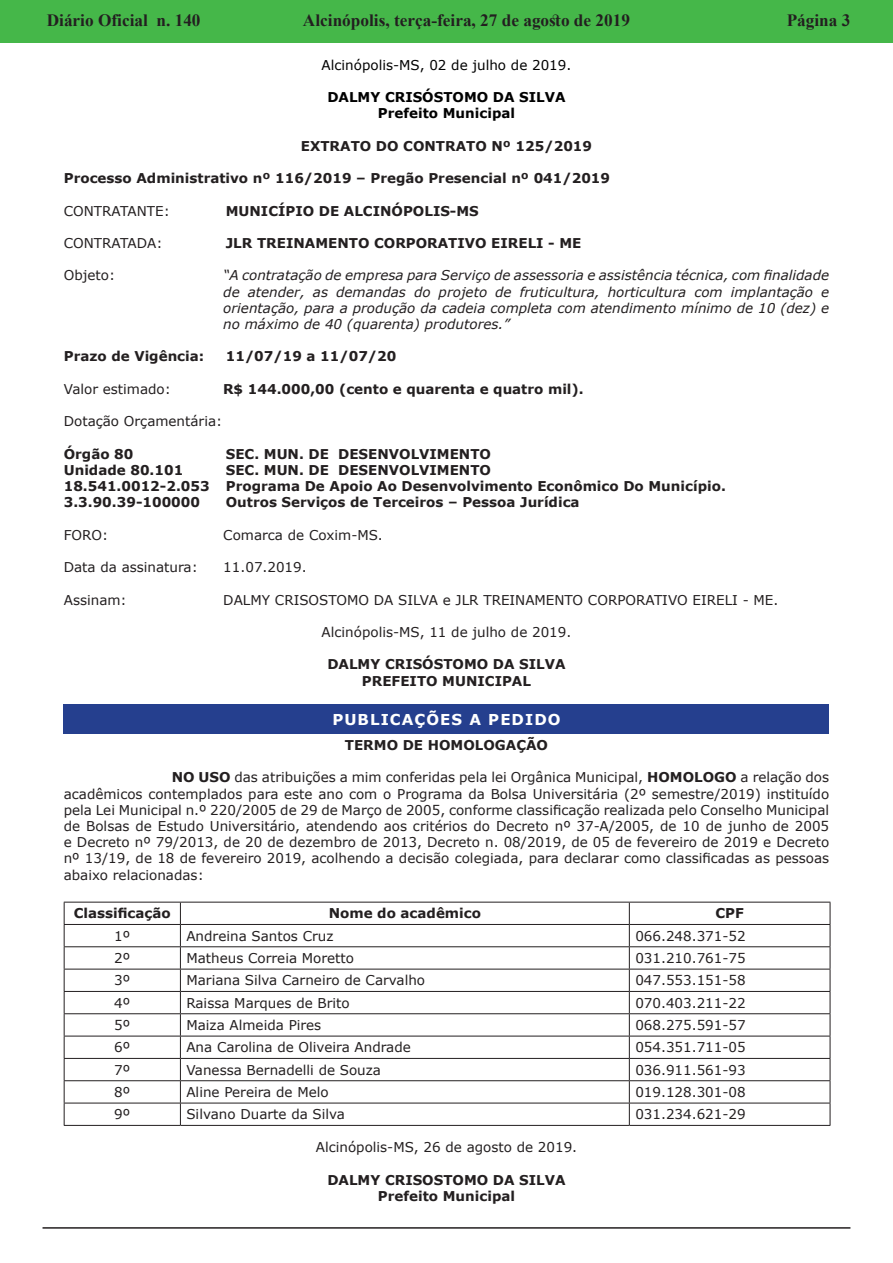
<style>
.page{position:relative;width:893px;height:1263px;background:#fff}
.page>*{position:absolute;margin:0;border:0;box-sizing:border-box;transform-origin:0 0}
.t1{font:700 17.25px "Times New Roman";color:#231f20}
.t2{font:700 15px "Verdana";letter-spacing:.07em;color:#fff}
.Body_Text_Indent{font:13.5px/16.2px "Verdana";color:#231f20;text-align:justify}
.Heading_3{font:700 13.5px "Verdana";color:#231f20}
.t3{font:italic 13.5px/16.2px "Verdana";color:#231f20;text-align:justify}
.t4{font:700 13.5px "Verdana";color:#000}
.t5{font:13.5px "Verdana";color:#000}
.s1{font-weight:700}
</style>
<div class="page">
<div style="left:0;top:0;width:893px;height:43px;background:#45b749"></div>
<hr style="left:43px;top:1227px;width:807px;height:2px;background:#231f20">
<div style="left:64px;top:704px;width:765px;height:30px;background:#253f8e"></div>
<hr style="left:64px;top:902px;width:116px;height:1px;background:#231f20">
<hr style="left:180px;top:902px;width:449px;height:1px;background:#231f20">
<hr style="left:629px;top:902px;width:201px;height:1px;background:#231f20">
<hr style="left:64px;top:924px;width:116px;height:1px;background:#231f20">
<hr style="left:180px;top:924px;width:449px;height:1px;background:#231f20">
<hr style="left:629px;top:924px;width:201px;height:1px;background:#231f20">
<hr style="left:64px;top:946px;width:116px;height:1px;background:#231f20">
<hr style="left:180px;top:946px;width:449px;height:1px;background:#231f20">
<hr style="left:629px;top:946px;width:201px;height:1px;background:#231f20">
<hr style="left:64px;top:969px;width:116px;height:1px;background:#231f20">
<hr style="left:180px;top:969px;width:449px;height:1px;background:#231f20">
<hr style="left:629px;top:969px;width:201px;height:1px;background:#231f20">
<hr style="left:64px;top:991px;width:116px;height:1px;background:#231f20">
<hr style="left:180px;top:991px;width:449px;height:1px;background:#231f20">
<hr style="left:629px;top:991px;width:201px;height:1px;background:#231f20">
<hr style="left:64px;top:1013px;width:116px;height:1px;background:#231f20">
<hr style="left:180px;top:1013px;width:449px;height:1px;background:#231f20">
<hr style="left:629px;top:1013px;width:201px;height:1px;background:#231f20">
<hr style="left:64px;top:1036px;width:116px;height:1px;background:#231f20">
<hr style="left:180px;top:1036px;width:449px;height:1px;background:#231f20">
<hr style="left:629px;top:1036px;width:201px;height:1px;background:#231f20">
<hr style="left:64px;top:1058px;width:116px;height:1px;background:#231f20">
<hr style="left:180px;top:1058px;width:449px;height:1px;background:#231f20">
<hr style="left:629px;top:1058px;width:201px;height:1px;background:#231f20">
<hr style="left:64px;top:1080px;width:116px;height:1px;background:#231f20">
<hr style="left:180px;top:1080px;width:449px;height:1px;background:#231f20">
<hr style="left:629px;top:1080px;width:201px;height:1px;background:#231f20">
<hr style="left:64px;top:1103px;width:116px;height:1px;background:#231f20">
<hr style="left:180px;top:1103px;width:449px;height:1px;background:#231f20">
<hr style="left:629px;top:1103px;width:201px;height:1px;background:#231f20">
<hr style="left:64px;top:1125px;width:116px;height:1px;background:#231f20">
<hr style="left:180px;top:1125px;width:449px;height:1px;background:#231f20">
<hr style="left:629px;top:1125px;width:201px;height:1px;background:#231f20">
<svg style="left:64px;top:902px;width:1px;height:223px"></svg>
<svg style="left:180px;top:902px;width:1px;height:223px"></svg>
<svg style="left:629px;top:902px;width:1px;height:223px"></svg>
<svg style="left:830px;top:902px;width:1px;height:223px"></svg>
<p class="t1" style="left:47px;top:7px;width:155px">Diário Oficial n. 140</p>
<p class="t1" style="left:303px;top:7px;width:329px">Alcinópolis, terça-feira, 27 de agosto de 2019</p>
<p class="t1" style="left:787px;top:7px;width:65px">Página 3</p>
<p class="t5" style="left:322px;top:56px;width:251px">Alcinópolis-MS, 02 de julho de 2019.</p>
<p class="t4" style="left:327px;top:88px;width:240px">DALMY CRISÓSTOMO DA SILVA</p>
<p class="t4" style="left:378px;top:104px;width:139px">Prefeito Municipal</p>
<p class="Heading_3" style="left:301px;top:136px;width:293px">EXTRATO DO CONTRATO Nº 125/2019</p>
<p class="Heading_3" style="left:64px;top:169px;width:548px">Processo Administrativo nº 116/2019 – Pregão Presencial nº 041/2019</p>
<p class="Body_Text_Indent" style="left:64px;top:203px;width:108px">CONTRATANTE:</p>
<p class="Heading_3" style="left:226px;top:201px;width:255px">MUNICÍPIO DE ALCINÓPOLIS-MS</p>
<p class="Body_Text_Indent" style="left:64px;top:235px;width:100px">CONTRATADA:</p>
<p class="Heading_3" style="left:226px;top:234px;width:357px">JLR TREINAMENTO CORPORATIVO EIRELI - ME</p>
<p class="Body_Text_Indent" style="left:64px;top:267px;width:53px">Objeto:</p>
<p class="t3" style="left:223px;top:267px;width:607px">“A contratação de empresa para Serviço de assessoria e assistência técnica, com finalidade de atender, as demandas do projeto de fruticultura, horticultura com implantação e orientação, para a produção da cadeia completa com atendimento mínimo de 10 (dez) e no máximo de 40 (quarenta) produtores.”</p>
<p class="Heading_3" style="left:64px;top:347px;width:142px">Prazo de Vigência:</p>
<p class="Heading_3" style="left:226px;top:347px;width:172px">11/07/19 a 11/07/20</p>
<p class="Body_Text_Indent" style="left:64px;top:381px;width:109px">Valor estimado:</p>
<p class="Heading_3" style="left:223px;top:379px;width:362px">R$ 144.000,00 (cento e quarenta e quatro mil).</p>
<p class="Body_Text_Indent" style="left:64px;top:413px;width:160px">Dotação Orçamentária:</p>
<p class="Heading_3" style="left:64px;top:444px;width:71px">Órgão 80</p>
<p class="Heading_3" style="left:226px;top:444px;width:267px">SEC. MUN. DE DESENVOLVIMENTO</p>
<p class="Heading_3" style="left:64px;top:460px;width:121px">Unidade 80.101</p>
<p class="Heading_3" style="left:226px;top:460px;width:267px">SEC. MUN. DE DESENVOLVIMENTO</p>
<p class="Heading_3" style="left:64px;top:477px;width:664px">18.541.0012-2.053 Programa De Apoio Ao Desenvolvimento Econômico Do Município.</p>
<p class="Heading_3" style="left:64px;top:493px;width:138px">3.3.90.39-100000</p>
<p class="Heading_3" style="left:226px;top:493px;width:355px">Outros Serviços de Terceiros – Pessoa Jurídica</p>
<p class="Body_Text_Indent" style="left:64px;top:527px;width:46px">FORO:</p>
<p class="Body_Text_Indent" style="left:223px;top:527px;width:161px">Comarca de Coxim-MS.</p>
<p class="Body_Text_Indent" style="left:64px;top:559px;width:136px">Data da assinatura:</p>
<p class="Body_Text_Indent" style="left:223px;top:559px;width:85px">11.07.2019.</p>
<p class="Body_Text_Indent" style="left:64px;top:591px;width:64px">Assinam:</p>
<p class="Body_Text_Indent" style="left:223px;top:591px;width:557px">DALMY CRISOSTOMO DA SILVA e JLR TREINAMENTO CORPORATIVO EIRELI - ME.</p>
<p class="Body_Text_Indent" style="left:322px;top:624px;width:251px">Alcinópolis-MS, 11 de julho de 2019.</p>
<p class="Heading_3" style="left:327px;top:655px;width:240px">DALMY CRISÓSTOMO DA SILVA</p>
<p class="Heading_3" style="left:362px;top:671px;width:171px">PREFEITO MUNICIPAL</p>
<p class="t2" style="left:332px;top:709px;width:230px">PUBLICAÇÕES A PEDIDO</p>
<p class="Heading_3" style="left:345px;top:735px;width:205px">TERMO DE HOMOLOGAÇÃO</p>
<p class="Body_Text_Indent" style="left:64px;top:769px;width:767px;text-indent:108px"><span class="s1">NO USO</span> das atribuições a mim conferidas pela lei Orgânica Municipal, <span class="s1">HOMOLOGO</span> a relação dos acadêmicos contemplados para este ano com o Programa da Bolsa Universitária (2º semestre/2019) instituído pela Lei Municipal n.º 220/2005 de 29 de Março de 2005, conforme classificação realizada pelo Conselho Municipal de Bolsas de Estudo Universitário, atendendo aos critérios do Decreto nº 37-A/2005, de 10 de junho de 2005 e Decreto nº 79/2013, de 20 de dezembro de 2013, Decreto n. 08/2019, de 05 de fevereiro de 2019 e Decreto nº 13/19, de 18 de fevereiro 2019, acolhendo a decisão colegiada, para declarar como classificadas as pessoas abaixo relacionadas:</p>
<p class="Heading_3" style="left:74px;top:904px;width:99px">Classificação</p>
<p class="Heading_3" style="left:329px;top:904px;width:154px">Nome do acadêmico</p>
<p class="Heading_3" style="left:715px;top:904px;width:30px">CPF</p>
<p class="Body_Text_Indent" style="left:114px;top:928px;width:17px">1º</p>
<p class="Body_Text_Indent" style="left:186px;top:928px;width:149px">Andreina Santos Cruz</p>
<p class="Body_Text_Indent" style="left:635px;top:928px;width:112px">066.248.371-52</p>
<p class="Body_Text_Indent" style="left:114px;top:950px;width:17px">2º</p>
<p class="Body_Text_Indent" style="left:186px;top:950px;width:169px">Matheus Correia Moretto</p>
<p class="Body_Text_Indent" style="left:635px;top:950px;width:112px">031.210.761-75</p>
<p class="Body_Text_Indent" style="left:114px;top:972px;width:17px">3º</p>
<p class="Body_Text_Indent" style="left:186px;top:972px;width:240px">Mariana Silva Carneiro de Carvalho</p>
<p class="Body_Text_Indent" style="left:635px;top:972px;width:112px">047.553.151-58</p>
<p class="Body_Text_Indent" style="left:114px;top:994px;width:17px">4º</p>
<p class="Body_Text_Indent" style="left:186px;top:994px;width:165px">Raissa Marques de Brito</p>
<p class="Body_Text_Indent" style="left:635px;top:994px;width:112px">070.403.211-22</p>
<p class="Body_Text_Indent" style="left:114px;top:1017px;width:17px">5º</p>
<p class="Body_Text_Indent" style="left:186px;top:1017px;width:136px">Maiza Almeida Pires</p>
<p class="Body_Text_Indent" style="left:635px;top:1017px;width:112px">068.275.591-57</p>
<p class="Body_Text_Indent" style="left:114px;top:1039px;width:17px">6º</p>
<p class="Body_Text_Indent" style="left:186px;top:1039px;width:226px">Ana Carolina de Oliveira Andrade</p>
<p class="Body_Text_Indent" style="left:635px;top:1039px;width:112px">054.351.711-05</p>
<p class="Body_Text_Indent" style="left:114px;top:1061px;width:17px">7º</p>
<p class="Body_Text_Indent" style="left:186px;top:1061px;width:196px">Vanessa Bernadelli de Souza</p>
<p class="Body_Text_Indent" style="left:635px;top:1061px;width:112px">036.911.561-93</p>
<p class="Body_Text_Indent" style="left:114px;top:1084px;width:17px">8º</p>
<p class="Body_Text_Indent" style="left:186px;top:1084px;width:144px">Aline Pereira de Melo</p>
<p class="Body_Text_Indent" style="left:635px;top:1084px;width:112px">019.128.301-08</p>
<p class="Body_Text_Indent" style="left:114px;top:1106px;width:17px">9º</p>
<p class="Body_Text_Indent" style="left:186px;top:1106px;width:160px">Silvano Duarte da Silva</p>
<p class="Body_Text_Indent" style="left:635px;top:1106px;width:112px">031.234.621-29</p>
<p class="Body_Text_Indent" style="left:316px;top:1139px;width:263px">Alcinópolis-MS, 26 de agosto de 2019.</p>
<p class="Heading_3" style="left:327px;top:1170px;width:240px">DALMY CRISOSTOMO DA SILVA</p>
<p class="Heading_3" style="left:378px;top:1186px;width:139px">Prefeito Municipal</p>
</div>
